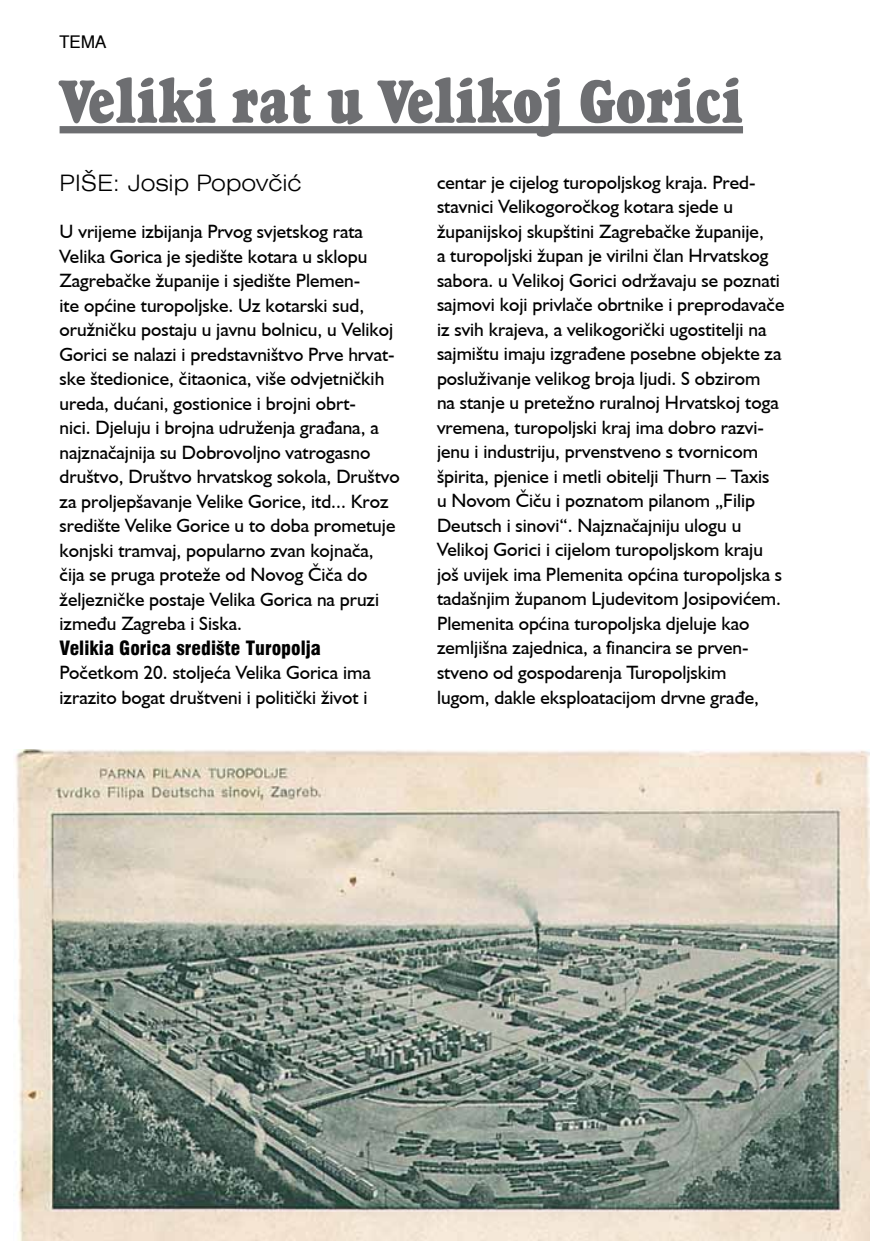
<style>
.page{position:relative;width:874px;height:1241px;background:#fff}
.page>*{position:absolute;margin:0;border:0;box-sizing:border-box;transform-origin:0 0}
.t1{font:condensed 63px "A Goudy Heavyface";color:#6d6e71}
.t2{font:expanded 22.75px "A Helvetica";color:#000}
.t3{font:19.25px/24.5px "A Gill Sans";color:#000}
.t4{font:900 condensed 19.25px "A Helvetica";color:#000}
.t5{font:17.5px "A Helvetica";color:#000}
</style>
<div class="page">
<div style="left:60px;top:126px;width:682px;height:7px;background:#6d6e71"></div>
<img style="left:15px;top:749px;width:853px;height:491px">
<p class="t5" style="left:60px;top:31px;width:48px">TEMA</p>
<h1 class="t1" style="left:60px;top:64px;width:684px">Veliki rat u Velikoj Gorici</h1>
<p class="t2" style="left:60px;top:169px;width:243px">PIŠE: Josip Popovčić</p>
<p class="t3" style="left:437px;top:169px;width:349px">centar je cijelog turopoljskog kraja. Pred&shy;stavnici Velikogoročkog kotara sjede u županijskoj skupštini Zagrebačke županije,<br>a turopoljski župan je virilni član Hrvatskog sabora. u Velikoj Gorici održavaju se poznati sajmovi koji privlače obrtnike i preprodavače iz svih krajeva, a velikogorički ugostitelji na sajmištu imaju izgrađene posebne objekte za posluživanje velikog broja ljudi. S obzirom<br>na stanje u pretežno ruralnoj Hrvatskoj toga vremena, turopoljski kraj ima dobro razvi&shy;jenu i industriju, prvenstveno s tvornicom špirita, pjenice i metli obitelji Thurn – Taxis<br>u Novom Čiču i poznatom pilanom „Filip Deutsch i sinovi“. Najznačajniju ulogu u Velikoj Gorici i cijelom turopoljskom kraju još uvijek ima Plemenita općina turopoljska s tadašnjim županom Ljudevitom Josipovićem.<br>Plemenita općina turopoljska djeluje kao zemljišna zajednica, a financira se prven&shy;stveno od gospodarenja Turopoljskim<br>lugom, dakle eksploatacijom drvne građe,</p>
<p class="t3" style="left:60px;top:219px;width:341px">U vrijeme izbijanja Prvog svjetskog rata Velika Gorica je sjedište kotara u sklopu Zagrebačke županije i sjedište Plemen-<br>ite općine turopoljske. Uz kotarski sud, oružničku postaju u javnu bolnicu, u Velikoj Gorici se nalazi i predstavništvo Prve hrvat&shy;ske štedionice, čitaonica, više odvjetničkih ureda, dućani, gostionice i brojni obrt-<br>nici. Djeluju i brojna udruženja građana, a najznačajnija su Dobrovoljno vatrogasno društvo, Društvo hrvatskog sokola, Društvo za proljepšavanje Velike Gorice, itd... Kroz središte Velike Gorice u to doba prometuje konjski tramvaj, popularno zvan kojnača, čija se pruga proteže od Novog Čiča do željezničke postaje Velika Gorica na pruzi između Zagreba i Siska.</p>
<p class="t4" style="left:60px;top:636px;width:263px">Velikia Gorica središte Turopolja</p>
<p class="t3" style="left:60px;top:660px;width:312px">Početkom 20. stoljeća Velika Gorica ima izrazito bogat društveni i politički život i</p>
</div>
